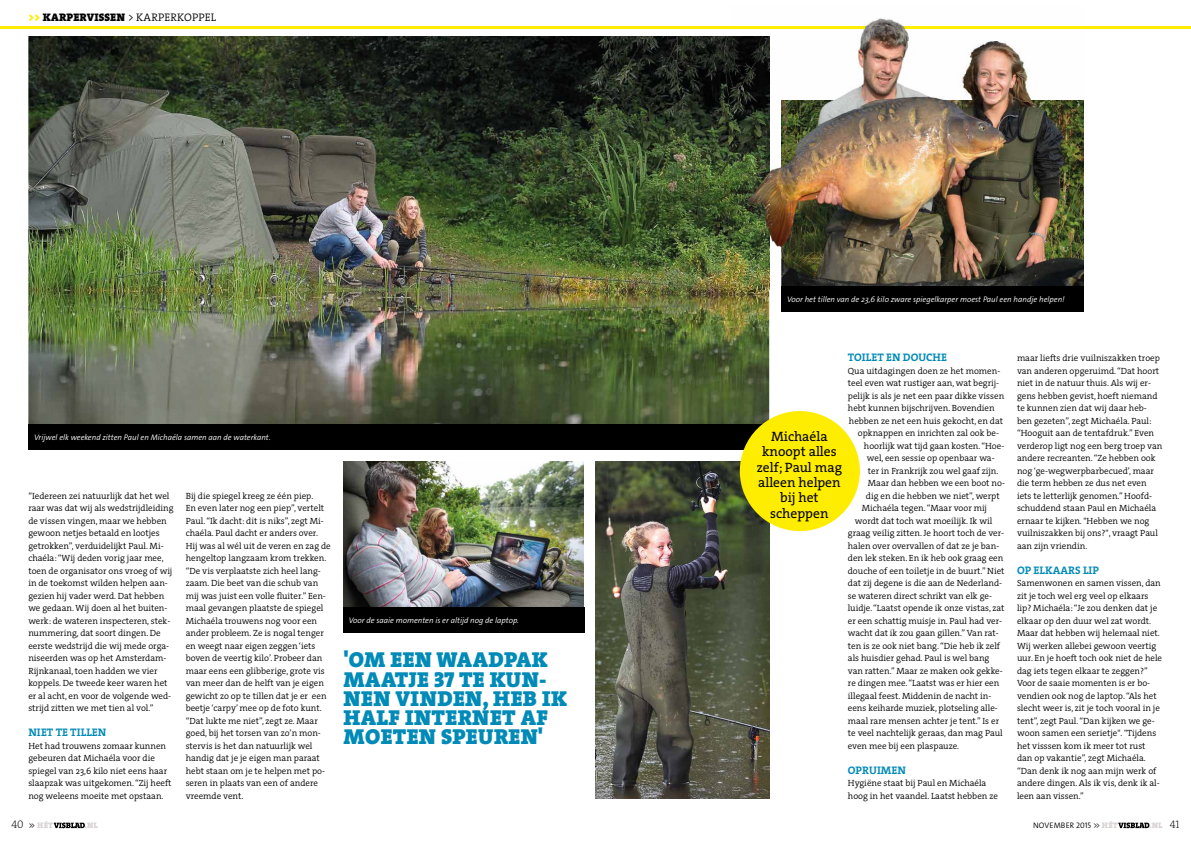
<style>
.page{position:relative;width:1191px;height:842px;background:#fff}
.page>*{position:absolute;margin:0;border:0;box-sizing:border-box;transform-origin:0 0}
.t1{font:21.8px/19.1px "The Serif HP9 Blk";letter-spacing:.015em;color:#008ab7}
.t2{font:13.6px/15.4px "The Serif HP5 Plain";color:#000;text-align:center}
.t3{font:11px "The Serif HP7 Bld";color:#008ab7}
.t4{font:11px "The Serif HP4 Se Lig";letter-spacing:.015em;color:#000}
.t5{font:9px/12.5px "The Serif HP4 Se Lig";color:#000}
.t6{font:italic 300 8.1px "The Sans Os F";color:#fff}
.t7{font:300 8px "The Sans Os F";letter-spacing:.015em;color:#000}
.t8{font:8px "The Serif HP9 Blk";letter-spacing:.03em;color:#d8d4d3}
.s1{font-family:"The Serif HP9 Blk";color:#ffed00}
.s2{font-family:"The Serif HP9 Blk"}
.s3{font-family:"The Serif HP2 Ex Lig";font-size:11px;color:#000}
.s4{font-family:"The Sans Os F";font-weight:300;color:#000}
.s5{font-family:"The Serif HP9 Blk";font-weight:400;color:#d8d4d3}
</style>
<div class="page">
<img style="left:595px;top:461px;width:174px;height:338px">
<img style="left:28px;top:36px;width:741px;height:388px">
<img style="left:343px;top:461px;width:241px;height:146px">
<svg style="left:54px;top:822px;width:31px;height:6px"></svg>
<svg style="left:1118px;top:822px;width:31px;height:6px"></svg>
<hr style="left:0;top:27px;width:1191px;height:2px;background:#ffed00">
<div style="left:781px;top:286px;width:303px;height:25px;background:#000"></div>
<div style="left:343px;top:607px;width:241px;height:25px;background:#000"></div>
<div style="left:28px;top:424px;width:741px;height:25px;background:#000"></div>
<div style="left:740px;top:411px;width:120px;height:120px;background:#ffed00;border-radius:50%"></div>
<img style="left:730px;top:18px;width:354px;height:23px">
<img style="left:769px;top:41px;width:244px;height:71px">
<img style="left:1013px;top:50px;width:19px;height:50px">
<img style="left:769px;top:112px;width:12px;height:177px">
<img style="left:730px;top:36px;width:39px;height:253px">
<img style="left:781px;top:100px;width:269px;height:186px">
<img style="left:1050px;top:100px;width:34px;height:186px">
<img style="left:730px;top:27px;width:354px;height:2px">
<p class="t4" style="left:28px;top:10px;width:189px"><span class="s1">&gt;&gt;</span> <span class="s2">KARPERVISSEN</span> &gt; KARPERKOPPEL</p>
<p class="t6" style="left:34px;top:432px;width:238px">Vrijwel elk weekend zitten Paul en Michaéla samen aan de waterkant.</p>
<p class="t5" style="left:28px;top:489px;width:147px">“Iedereen zei natuurlijk dat het wel raar was dat wij als wedstrijdleiding de vissen vingen, maar we hebben gewoon netjes betaald en lootjes getrokken”, verduidelijkt Paul. Mi&shy;chaéla: “Wij deden vorig jaar mee, toen de organisator ons vroeg of wij in de toekomst wilden helpen aan&shy;gezien hij vader werd. Dat hebben we gedaan. Wij doen al het buiten&shy;werk: de wateren inspecteren, stek&shy;nummering, dat soort dingen. De eerste wedstrijd die wij mede orga&shy;niseerden was op het Amsterdam-Rijnkanaal, toen hadden we vier koppels. De tweede keer waren het er al acht, en voor de volgende wed&shy;strijd zitten we met tien al vol.”</p>
<p class="t3" style="left:28px;top:725px;width:79px">NIET TE TILLEN</p>
<p class="t5" style="left:28px;top:739px;width:145px">Het had trouwens zomaar kunnen gebeuren dat Michaéla voor die spiegel van 23,6 kilo niet eens haar slaapzak was uitgekomen. “Zij heeft nog weleens moeite met opstaan.</p>
<p class="t5" style="left:186px;top:489px;width:147px">Bij die spiegel kreeg ze één piep.<br>En even later nog een piep”, vertelt<br>Paul. “Ik dacht: dit is niks”, zegt Mi&shy;chaéla. Paul dacht er anders over.<br>Hij was al wél uit de veren en zag de hengeltop langzaam krom trekken. “De vis verplaatste zich heel lang&shy;zaam. Die beet van die schub van mij was juist een volle fluiter.” Een&shy;maal gevangen plaatste de spiegel<br>Michaéla trouwens nog voor een ander probleem. Ze is nogal tenger en weegt naar eigen zeggen ‘iets boven de veertig kilo’. Probeer dan maar eens een glibberige, grote vis van meer dan de helft van je eigen gewicht zo op te tillen dat je er een beetje ‘carpy’ mee op de foto kunt. “Dat lukte me niet”, zegt ze. Maar goed, bij het torsen van zo’n mon&shy;stervis is het dan natuurlijk wel handig dat je je eigen man paraat hebt staan om je te helpen met po&shy;seren in plaats van een of andere vreemde vent.</p>
<p class="t6" style="left:349px;top:615px;width:172px">Voor de saaie momenten is er altijd nog de laptop.</p>
<h1 class="t1" style="left:343px;top:650px;width:225px">'OM EEN WAADPAK<br>MAATJE 37 TE KUN-<br>NEN VINDEN, HEB IK<br>HALF INTERNET AF<br>MOETEN SPEUREN'</h1>
<p class="t6" style="left:787px;top:294px;width:279px">Voor het tillen van de 23,6 kilo zware spiegelkarper moest Paul een handje helpen!</p>
<p class="t3" style="left:848px;top:350px;width:101px">TOILET EN DOUCHE</p>
<p class="t5" style="left:848px;top:364px;width:154px">Qua uitdagingen doen ze het momen-</p>
<p class="t5" style="left:848px;top:377px;width:153px">teel even wat rustiger aan, wat begrij-</p>
<p class="t5" style="left:848px;top:389px;width:158px">pelijk is als je net een paar dikke vissen</p>
<p class="t5" style="left:848px;top:402px;width:148px">hebt kunnen bijschrijven. Bovendien</p>
<p class="t5" style="left:849px;top:414px;width:156px">hebben ze net een huis gekocht, en dat</p>
<p class="t5" style="left:858px;top:427px;width:143px">opknappen en inrichten zal ook be-</p>
<p class="t5" style="left:864px;top:439px;width:142px">hoorlijk wat tijd gaan kosten. “Hoe-</p>
<p class="t5" style="left:867px;top:452px;width:129px">wel, een sessie op openbaar wa-</p>
<p class="t5" style="left:868px;top:464px;width:132px">ter in Frankrijk zou wel gaaf zijn.</p>
<p class="t5" style="left:868px;top:477px;width:138px">Maar dan hebben we een boot no-</p>
<p class="t5" style="left:866px;top:489px;width:135px">dig en die hebben we niet”, werpt</p>
<p class="t5" style="left:862px;top:502px;width:127px">Michaéla tegen. “Maar voor mij</p>
<p class="t5" style="left:855px;top:514px;width:139px">wordt dat toch wat moeilijk. Ik wil</p>
<p class="t5" style="left:848px;top:527px;width:158px">graag veilig zitten. Je hoort toch de ver-</p>
<p class="t5" style="left:848px;top:539px;width:153px">halen over overvallen of dat ze je ban-</p>
<p class="t5" style="left:848px;top:552px;width:157px">den lek steken. En ik heb ook graag een</p>
<p class="t5" style="left:848px;top:564px;width:158px">douche of een toiletje in de buurt.” Niet</p>
<p class="t5" style="left:848px;top:577px;width:156px">dat zij degene is die aan de Nederland-</p>
<p class="t5" style="left:848px;top:589px;width:146px">se wateren direct schrikt van elk ge-</p>
<p class="t5" style="left:848px;top:602px;width:158px">luidje. “Laatst opende ik onze vistas, zat</p>
<p class="t5" style="left:848px;top:614px;width:156px">er een schattig muisje in. Paul had ver-</p>
<p class="t5" style="left:848px;top:627px;width:152px">wacht dat ik zou gaan gillen.” Van rat-</p>
<p class="t5" style="left:848px;top:639px;width:154px">ten is ze ook niet bang. “Die heb ik zelf</p>
<p class="t5" style="left:848px;top:652px;width:143px">als huisdier gehad. Paul is wel bang</p>
<p class="t5" style="left:848px;top:664px;width:156px">van ratten.” Maar ze maken ook gekke-</p>
<p class="t5" style="left:848px;top:677px;width:153px">re dingen mee. “Laatst was er hier een</p>
<p class="t5" style="left:848px;top:689px;width:145px">illegaal feest. Middenin de nacht in-</p>
<p class="t5" style="left:848px;top:702px;width:151px">eens keiharde muziek, plotseling alle-</p>
<p class="t5" style="left:848px;top:714px;width:153px">maal rare mensen achter je tent.” Is er</p>
<p class="t5" style="left:848px;top:727px;width:156px">te veel nachtelijk geraas, dan mag Paul</p>
<p class="t5" style="left:848px;top:739px;width:113px">even mee bij een plaspauze.</p>
<p class="t3" style="left:848px;top:762px;width:59px">OPRUIMEN</p>
<p class="t5" style="left:848px;top:777px;width:152px">Hygiëne staat bij Paul en Michaéla hoog in het vaandel. Laatst hebben ze</p>
<h2 class="t2" style="left:757px;top:428px;width:87px">Michaéla knoopt alles zelf; Paul mag alleen helpen bij het scheppen</h2>
<p class="t5" style="left:1017px;top:352px;width:147px">maar liefts drie vuilniszakken troep van anderen opgeruimd. “Dat hoort niet in de natuur thuis. Als wij er&shy;gens hebben gevist, hoeft niemand te kunnen zien dat wij daar heb&shy;ben gezeten”, zegt Michaéla. Paul: “Hooguit aan de tentafdruk.” Even verderop ligt nog een berg troep van andere recreanten. “Ze hebben ook nog ‘ge-wegwerpbarbecued’, maar die term hebben ze dus net even iets te letterlijk genomen.” Hoofd&shy;schuddend staan Paul en Michaéla ernaar te kijken. "Hebben we nog vuilniszakken bij ons?", vraagt Paul aan zijn vriendin.</p>
<p class="t3" style="left:1017px;top:562px;width:84px">OP ELKAARS LIP</p>
<p class="t5" style="left:1017px;top:577px;width:147px">Samenwonen en samen vissen, dan zit je toch wel erg veel op elkaars lip? Michaéla: “Je zou denken dat je elkaar op den duur wel zat wordt.<br>Maar dat hebben wij helemaal niet.<br>Wij werken allebei gewoon veertig uur. En je hoeft toch ook niet de hele dag iets tegen elkaar te zeggen?”<br>Voor de saaie momenten is er bo&shy;vendien ook nog de laptop. “Als het slecht weer is, zit je toch vooral in je tent”, zegt Paul. “Dan kijken we ge&shy;woon samen een serietje". "Tijdens het visssen kom ik meer tot rust dan op vakantie”, zegt Michaéla. “Dan denk ik nog aan mijn werk of andere dingen. Als ik vis, denk ik al&shy;leen aan vissen.”</p>
<p class="t8" style="left:11px;top:820px;width:43px"><span class="s3">40</span> <span class="s4">&gt;&gt;</span> HÉT</p>
<p class="t8" style="left:85px;top:820px;width:15px">.NL</p>
<p class="t7" style="left:1033px;top:820px;width:86px">NOVEMBER 2015 &gt;&gt; <span class="s5">HÉT</span></p>
<p class="t8" style="left:1149px;top:820px;width:32px">.NL <span class="s3">41</span></p>
</div>
